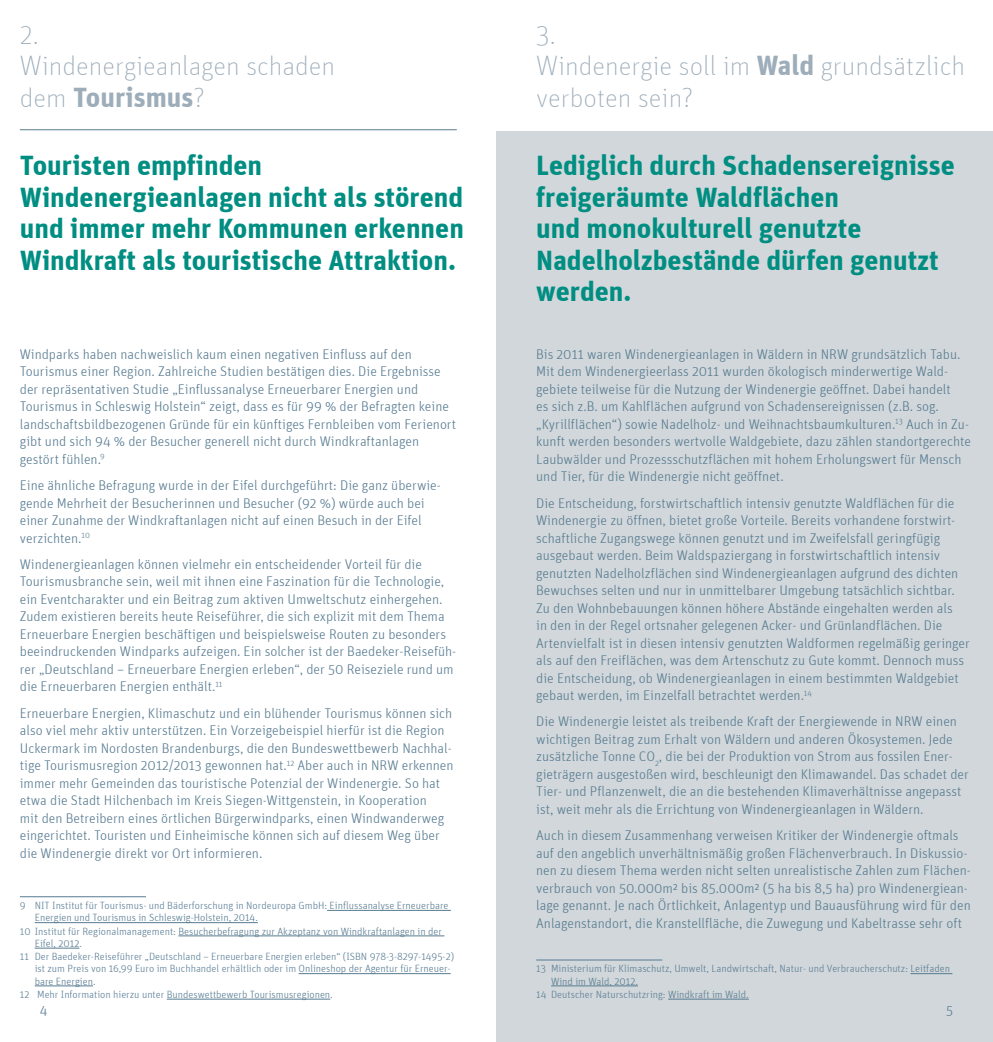
<style>
.page{position:relative;width:993px;height:1042px;background:#fff}
.page>*{position:absolute;margin:0;border:0;box-sizing:border-box;transform-origin:0 0}
.head2{font:700 28px/31.5px "Unit";color:#008e82}
.head1{font:100 28px/31.5px "Unit";color:#9dadba}
.copy{font:300 14px/17.5px "Unit";color:#577b91}
.Start_Copy{font:300 14px/17.5px "Unit";color:#577b91}
.FN2{font:300 10.5px/12.2px "Unit";color:#5b7e96}
.FN2-2{font:300 10.5px/12.2px "Unit";color:#577b91}
.s1{font-weight:700}
.s2{color:#5b7e96}
.s3{color:#577b91}
</style>
<div class="page">
<div style="left:496px;top:131px;width:496px;height:911px;background:#d1d7da"></div>
<hr style="left:20px;top:896px;width:126px;height:1px;background:#577b91">
<hr style="left:327px;top:910px;width:124px;height:1px;background:#577b91">
<hr style="left:35px;top:922px;width:223px;height:1px;background:#577b91">
<hr style="left:178px;top:935px;width:266px;height:1px;background:#577b91">
<hr style="left:35px;top:948px;width:44px;height:1px;background:#577b91">
<hr style="left:298px;top:973px;width:152px;height:1px;background:#577b91">
<hr style="left:35px;top:985px;width:58px;height:1px;background:#577b91">
<hr style="left:167px;top:999px;width:163px;height:1px;background:#577b91">
<hr style="left:536px;top:959px;width:126px;height:1px;background:#577b91">
<hr style="left:910px;top:973px;width:42px;height:1px;background:#577b91">
<hr style="left:551px;top:985px;width:86px;height:1px;background:#577b91">
<hr style="left:668px;top:999px;width:80px;height:1px;background:#577b91">
<hr style="left:20px;top:129px;width:436px;height:1px;background:#577b91">
<p class="head1" style="left:20px;top:18px;width:317px">2.<br>Windenergieanlagen schaden dem <span class="s1">Tourismus</span>?</p>
<p class="head1" style="left:536px;top:18px;width:430px">3.<br>Windenergie soll im <span class="s1">Wald</span> grundsätzlich verboten sein?</p>
<p class="head2" style="left:20px;top:149px;width:445px">Touristen empfinden Windenergieanlagen nicht als störend und immer mehr Kommunen erkennen Windkraft als touristische Attraktion.</p>
<p class="head2" style="left:536px;top:149px;width:420px">Lediglich durch Schadensereignisse freigeräumte Waldflächen<br>und monokulturell genutzte<br>Nadelholzbestände dürfen genutzt werden.</p>
<p class="Start_Copy" style="left:20px;top:345px;width:437px">Windparks haben nachweislich kaum einen negativen Einfluss auf den Tourismus einer Region. Zahlreiche Studien bestätigen dies. Die Ergebnisse der repräsentativen Studie „Einflussanalyse Erneuerbarer Energien und Tourismus in Schleswig Holstein“ zeigt, dass es für 99 % der Befragten keine landschaftsbildbezogenen Gründe für ein künftiges Fernbleiben vom Ferienort gibt und sich 94 % der Besucher generell nicht durch Windkraftanlagen gestört fühlen.<sup>9</sup></p>
<p class="copy" style="left:20px;top:476px;width:422px">Eine ähnliche Befragung wurde in der Eifel durchgeführt: Die ganz überwie&shy;gende Mehrheit der Besucherinnen und Besucher (92 %) würde auch bei einer Zunahme der Windkraftanlagen nicht auf einen Besuch in der Eifel verzichten.<sup>10</sup></p>
<p class="copy" style="left:20px;top:555px;width:438px">Windenergieanlagen können vielmehr ein entscheidender Vorteil für die Tourismusbranche sein, weil mit ihnen eine Faszination für die Technologie, ein Eventcharakter und ein Beitrag zum aktiven Umweltschutz einhergehen.<br>Zudem existieren bereits heute Reiseführer, die sich explizit mit dem Thema Erneuerbare Energien beschäftigen und beispielsweise Routen zu besonders beeindruckenden Windparks aufzeigen. Ein solcher ist der Baedeker-Reisefüh&shy;rer „Deutschland – Erneuerbare Energien erleben“, der 50 Reiseziele rund um die Erneuerbaren Energien enthält.<sup>11</sup></p>
<p class="copy" style="left:20px;top:704px;width:435px">Erneuerbare Energien, Klimaschutz und ein blühender Tourismus können sich also viel mehr aktiv unterstützen. Ein Vorzeigebeispiel hierfür ist die Region Uckermark im Nordosten Brandenburgs, die den Bundeswettbewerb Nachhal&shy;tige Tourismusregion 2012/2013 gewonnen hat.<sup>12</sup> Aber auch in NRW erkennen immer mehr Gemeinden das touristische Potenzial der Windenergie. So hat etwa die Stadt Hilchenbach im Kreis Siegen-Wittgenstein, in Kooperation<br>mit den Betreibern eines örtlichen Bürgerwindparks, einen Windwanderweg eingerichtet. Touristen und Einheimische können sich auf diesem Weg über die Windenergie direkt vor Ort informieren.</p>
<p class="FN2-2" style="left:35px;top:899px;width:415px;text-indent:-15px"><span class="s2">9 NIT Institut für Tourismus- und Bäderforschung in Nordeuropa GmbH:</span> Einflussanalyse Erneuerbare<br>Energien und Tourismus in Schleswig-Holstein, 2014.</p>
<p class="FN2-2" style="left:35px;top:924px;width:408px;text-indent:-15px"><span class="s2">10 Institut für Regionalmanagement:</span> Besucherbefragung zur Akzeptanz von Windkraftanlagen in der<br>Eifel, 2012<span class="s2">.</span></p>
<p class="FN2" style="left:35px;top:950px;width:421px;text-indent:-15px">11 Der Baedeker-Reiseführer „Deutschland – Erneuerbare Energien erleben“ (ISBN 978-3-8297-1495-2) ist zum Preis von 16,99 Euro im Buchhandel erhältlich oder im <span class="s3">Onlineshop der Agentur für Erneuer&shy;bare Energien</span>.</p>
<p class="FN2-2" style="left:20px;top:988px;width:314px"><span class="s2">12 Mehr Information hierzu unter</span> Bundeswettbewerb Tourismusregionen<span class="s2">.</span></p>
<p class="Start_Copy" style="left:536px;top:345px;width:436px">Bis 2011 waren Windenergieanlagen in Wäldern in NRW grundsätzlich Tabu.<br>Mit dem Windenergieerlass 2011 wurden ökologisch minderwertige Wald&shy;gebiete teilweise für die Nutzung der Windenergie geöffnet. Dabei handelt<br>es sich z.B. um Kahlflächen aufgrund von Schadensereignissen (z.B. sog. „Kyrillflächen“) sowie Nadelholz- und Weihnachtsbaumkulturen.<sup>13</sup> Auch in Zu&shy;kunft werden besonders wertvolle Waldgebiete, dazu zählen standortgerechte Laubwälder und Prozessschutzflächen mit hohem Erholungswert für Mensch und Tier, für die Windenergie nicht geöffnet.</p>
<p class="copy" style="left:536px;top:494px;width:435px">Die Entscheidung, forstwirtschaftlich intensiv genutzte Waldflächen für die Windenergie zu öffnen, bietet große Vorteile. Bereits vorhandene forstwirt&shy;schaftliche Zugangswege können genutzt und im Zweifelsfall geringfügig ausgebaut werden. Beim Waldspaziergang in forstwirtschaftlich intensiv genutzten Nadelholzflächen sind Windenergieanlagen aufgrund des dichten Bewuchses selten und nur in unmittelbarer Umgebung tatsächlich sichtbar.<br>Zu den Wohnbebauungen können höhere Abstände eingehalten werden als<br>in den in der Regel ortsnaher gelegenen Acker- und Grünlandflächen. Die Artenvielfalt ist in diesen intensiv genutzten Waldformen regelmäßig geringer als auf den Freiflächen, was dem Artenschutz zu Gute kommt. Dennoch muss die Entscheidung, ob Windenergieanlagen in einem bestimmten Waldgebiet gebaut werden, im Einzelfall betrachtet werden.<sup>14</sup></p>
<p class="copy" style="left:536px;top:713px;width:434px">Die Windenergie leistet als treibende Kraft der Energiewende in NRW einen wichtigen Beitrag zum Erhalt von Wäldern und anderen Ökosystemen. Jede zusätzliche Tonne CO<sub>2</sub>, die bei der Produktion von Strom aus fossilen Ener&shy;gieträgern ausgestoßen wird, beschleunigt den Klimawandel. Das schadet der Tier- und Pflanzenwelt, die an die bestehenden Klimaverhältnisse angepasst ist, weit mehr als die Errichtung von Windenergieanlagen in Wäldern.</p>
<p class="copy" style="left:536px;top:826px;width:436px">Auch in diesem Zusammenhang verweisen Kritiker der Windenergie oftmals auf den angeblich unverhältnismäßig großen Flächenverbrauch. In Diskussio&shy;nen zu diesem Thema werden nicht selten unrealistische Zahlen zum Flächen&shy;verbrauch von 50.000m² bis 85.000m² (5 ha bis 8,5 ha) pro Windenergiean&shy;lage genannt. Je nach Örtlichkeit, Anlagentyp und Bauausführung wird für den Anlagenstandort, die Kranstellfläche, die Zuwegung und Kabeltrasse sehr oft</p>
<p class="FN2" style="left:551px;top:962px;width:400px;text-indent:-15px">13 Ministerium für Klimaschutz, Umwelt, Landwirtschaft, Natur- und Verbraucherschutz: <span class="s3">Leitfaden<br>Wind im Wald, 2012.</span></p>
<p class="FN2" style="left:536px;top:988px;width:214px">14 Deutscher Naturschutzring: <span class="s3">Windkraft im Wald.</span></p>
<p class="copy" style="left:40px;top:1001px;width:9px">4</p>
<p class="copy" style="left:945px;top:1001px;width:8px">5</p>
</div>
